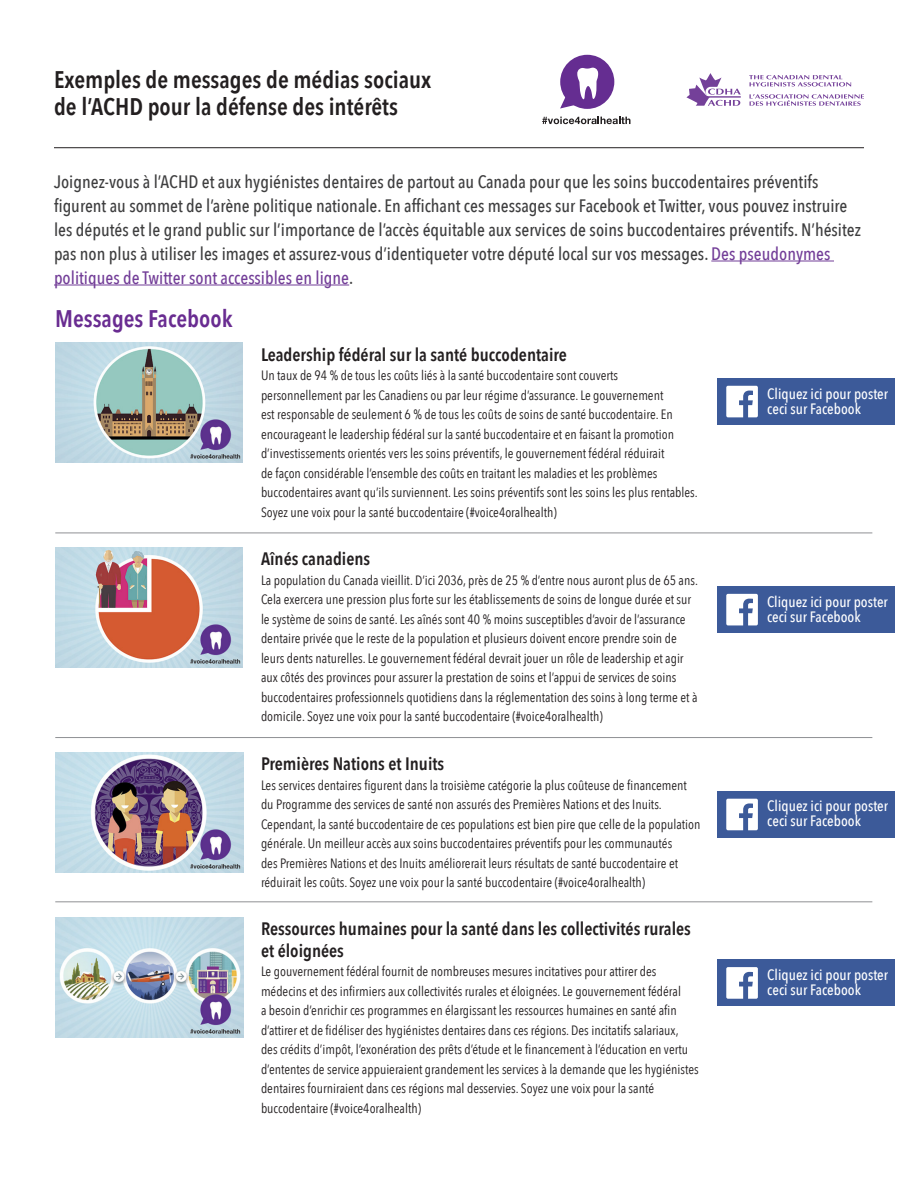
<style>
.page{position:relative;width:918px;height:1188px;background:#fff}
.page>*{position:absolute;margin:0;border:0;box-sizing:border-box;transform-origin:0 0}
.t1{font:600 24px/27px "Avenir Next Condensed";color:#231f20}
.t2{font:600 24px "Avenir Next Condensed";color:#692c91}
.intro_text{font:500 18px/24px "Avenir Next Condensed";color:#3e3e3f}
.t3{font:600 18px/21.6px "Avenir Next Condensed";color:#231f20}
.image_links{font:500 15px/15px "Avenir Next Condensed";color:#fff}
.body{font:13.5px/19.5px "Avenir Next Condensed";color:#231f20}
.s1{color:#733e98}
</style>
<div class="page">
<div style="left:560px;top:55px;width:54px;height:54px;background:#652d91;border-radius:50%"></div>
<svg style="left:560px;top:68px;width:38px;height:41px"></svg>
<svg style="left:542px;top:117px;width:88px;height:7px"></svg>
<svg style="left:749px;top:75px;width:102px;height:12px"></svg>
<svg style="left:749px;top:94px;width:115px;height:12px"></svg>
<svg style="left:686px;top:73px;width:55px;height:33px"></svg>
<hr style="left:54px;top:147px;width:810px;height:1px;background:#231f20">
<hr style="left:711px;top:261px;width:123px;height:1px;background:#733e98">
<hr style="left:54px;top:285px;width:295px;height:1px;background:#733e98">
<img style="left:55px;top:343px;width:188px;height:120px">
<img style="left:55px;top:547px;width:188px;height:120px">
<img style="left:55px;top:752px;width:188px;height:120px">
<img style="left:55px;top:917px;width:188px;height:120px">
<div style="left:718px;top:378px;width:177px;height:46px;background:#3c5a99"></div>
<svg style="left:726px;top:386px;width:32px;height:31px"></svg>
<div style="left:718px;top:586px;width:177px;height:47px;background:#3c5a99"></div>
<svg style="left:726px;top:594px;width:32px;height:31px"></svg>
<div style="left:718px;top:791px;width:177px;height:46px;background:#3c5a99"></div>
<svg style="left:726px;top:799px;width:32px;height:31px"></svg>
<div style="left:718px;top:960px;width:177px;height:46px;background:#3c5a99"></div>
<svg style="left:726px;top:967px;width:32px;height:32px"></svg>
<hr style="left:55px;top:533px;width:817px;height:1px;background:#8f9194">
<hr style="left:55px;top:737px;width:817px;height:1px;background:#8f9194">
<hr style="left:55px;top:901px;width:817px;height:1px;background:#8f9194">
<h1 class="t1" style="left:54px;top:65px;width:379px">Exemples de messages de médias sociaux de l’ACHD pour la défense des intérêts</h1>
<p class="intro_text" style="left:54px;top:169px;width:809px">Joignez-vous à l’ACHD et aux hygiénistes dentaires de partout au Canada pour que les soins buccodentaires préventifs figurent au sommet de l’arène politique nationale. En affichant ces messages sur Facebook et Twitter, vous pouvez instruire les députés et le grand public sur l’importance de l’accès équitable aux services de soins buccodentaires préventifs. N’hésitez pas non plus à utiliser les images et assurez-vous d’identiqueter votre député local sur vos messages. <span class="s1">Des pseudonymes politiques de Twitter sont accessibles en ligne</span>.</p>
<p class="t2" style="left:55px;top:298px;width:179px">Messages Facebook</p>
<p class="t3" style="left:261px;top:343px;width:307px">Leadership fédéral sur la santé buccodentaire</p>
<p class="body" style="left:261px;top:365px;width:438px">Un taux de 94 % de tous les coûts liés à la santé buccodentaire sont couverts personnellement par les Canadiens ou par leur régime d’assurance. Le gouvernement<br>est responsable de seulement 6 % de tous les coûts de soins de santé buccodentaire. En encourageant le leadership fédéral sur la santé buccodentaire et en faisant la promotion d’investissements orientés vers les soins préventifs, le gouvernement fédéral réduirait<br>de façon considérable l’ensemble des coûts en traitant les maladies et les problèmes buccodentaires avant qu’ils surviennent. Les soins préventifs sont les soins les plus rentables.<br>Soyez une voix pour la santé buccodentaire (#voice4oralhealth)</p>
<p class="t3" style="left:261px;top:548px;width:111px">Aînés canadiens</p>
<p class="body" style="left:261px;top:570px;width:438px">La population du Canada vieillit. D’ici 2036, près de 25 % d’entre nous auront plus de 65 ans.<br>Cela exercera une pression plus forte sur les établissements de soins de longue durée et sur le système de soins de santé. Les aînés sont 40 % moins susceptibles d’avoir de l’assurance dentaire privée que le reste de la population et plusieurs doivent encore prendre soin de leurs dents naturelles. Le gouvernement fédéral devrait jouer un rôle de leadership et agir aux côtés des provinces pour assurer la prestation de soins et l’appui de services de soins buccodentaires professionnels quotidiens dans la réglementation des soins à long terme et à domicile. Soyez une voix pour la santé buccodentaire (#voice4oralhealth)</p>
<p class="t3" style="left:261px;top:753px;width:185px">Premières Nations et Inuits</p>
<p class="body" style="left:261px;top:775px;width:441px">Les services dentaires figurent dans la troisième catégorie la plus coûteuse de financement du Programme des services de santé non assurés des Premières Nations et des Inuits.<br>Cependant, la santé buccodentaire de ces populations est bien pire que celle de la population générale. Un meilleur accès aux soins buccodentaires préventifs pour les communautés<br>des Premières Nations et des Inuits améliorerait leurs résultats de santé buccodentaire et réduirait les coûts. Soyez une voix pour la santé buccodentaire (#voice4oralhealth)</p>
<p class="t3" style="left:261px;top:918px;width:432px">Ressources humaines pour la santé dans les collectivités rurales et éloignées</p>
<p class="body" style="left:261px;top:961px;width:439px">Le gouvernement fédéral fournit de nombreuses mesures incitatives pour attirer des médecins et des infirmiers aux collectivités rurales et éloignées. Le gouvernement fédéral<br>a besoin d’enrichir ces programmes en élargissant les ressources humaines en santé afin d’attirer et de fidéliser des hygiénistes dentaires dans ces régions. Des incitatifs salariaux,<br>des crédits d’impôt, l’exonération des prêts d’étude et le financement à l’éducation en vertu d’ententes de service appuieraient grandement les services à la demande que les hygiénistes dentaires fourniraient dans ces régions mal desservies. Soyez une voix pour la santé buccodentaire (#voice4oralhealth)</p>
<p class="image_links" style="left:767px;top:386px;width:122px">Cliquez ici pour poster ceci sur Facebook</p>
<p class="image_links" style="left:767px;top:594px;width:122px">Cliquez ici pour poster ceci sur Facebook</p>
<p class="image_links" style="left:767px;top:799px;width:122px">Cliquez ici pour poster ceci sur Facebook</p>
<p class="image_links" style="left:767px;top:967px;width:122px">Cliquez ici pour poster ceci sur Facebook</p>
</div>
